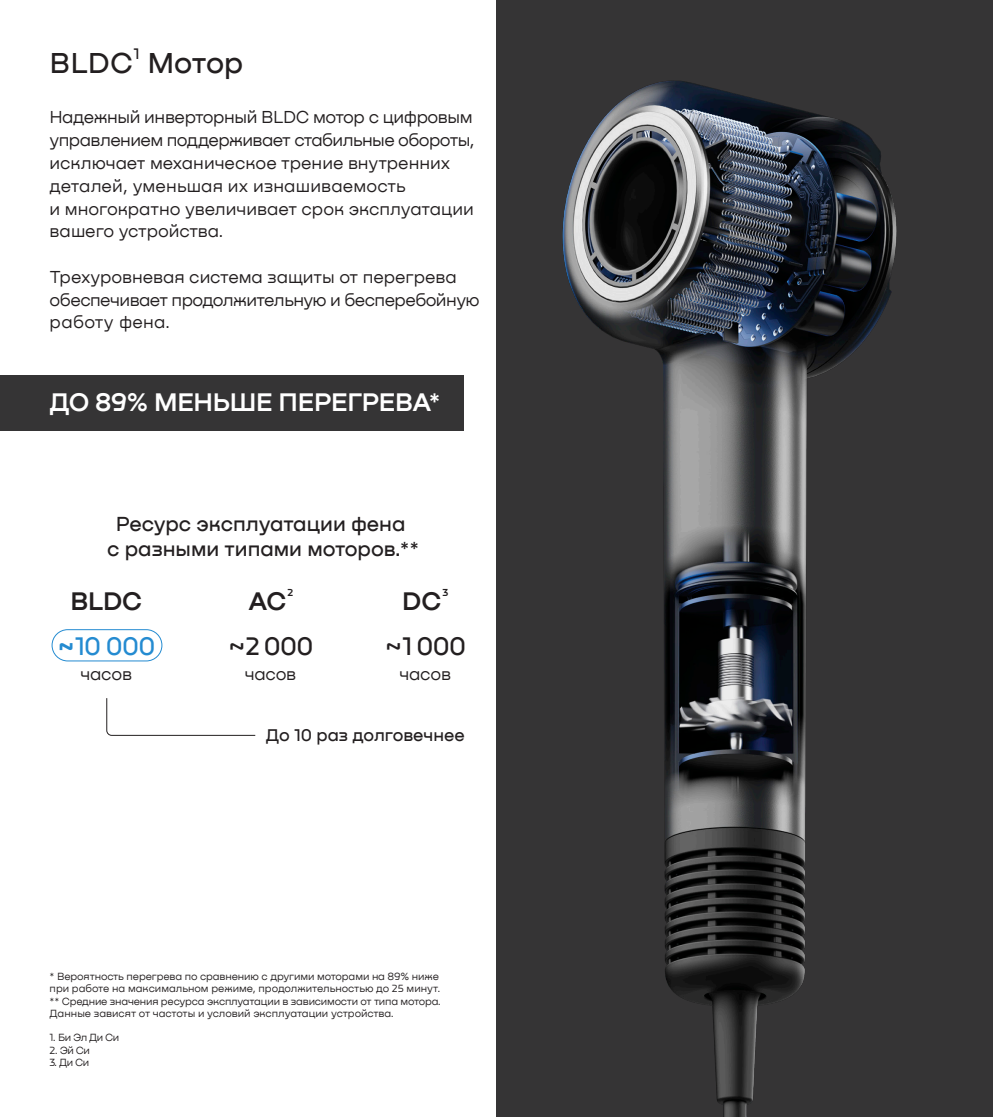
<style>
.page{position:relative;width:993px;height:1117px;background:#fff}
.page>*{position:absolute;margin:0;border:0;box-sizing:border-box;transform-origin:0 0}
.t1{font:500 29.75px "Nekst";letter-spacing:-.01em;color:#231f20}
.t2{font:600 26.25px "Nekst";letter-spacing:-.01em;color:#fff}
.t3{font:500 26.25px "Nekst";letter-spacing:-.025em;color:#231f20}
.t4{font:600 26.25px "Nekst";letter-spacing:-.005em;color:#231f20}
.t5{font:500 26.25px "Nekst";color:#248bd1}
.t6{font:500 21px "Nekst";letter-spacing:-.005em;color:#231f20}
.t7{font:17.5px/22.8px "Nekst";letter-spacing:-.01em;color:#231f20}
.t8{font:17.5px/22.8px "Nekst";letter-spacing:-.03em;color:#231f20}
.t9{font:500 17.5px "Nekst";letter-spacing:-.005em;color:#231f20}
.t10{font:500 15.75px "Nekst";color:#231f20}
.t11{font:10.5px "Nekst";letter-spacing:-.015em;color:#231f20}
.t12{font:600 10.5px "Nekst";color:#231f20}
.s1{font-weight:600}
</style>
<div class="page">
<svg style="left:106px;top:698px;width:150px;height:38px"></svg>
<div style="left:0;top:375px;width:463px;height:56px;background:#353435"></div>
<div style="left:52px;top:629px;width:110px;height:32px;border:1px solid #248bd1;border-radius:16px"></div>
<div style="left:496px;top:0;width:496px;height:1116px;background:#353435"></div>
<img style="left:562px;top:80px;width:335px;height:1036px">
<p class="t1" style="left:50px;top:46px;width:85px">BLDC</p>
<p class="t10" style="left:133px;top:45px;width:8px">1</p>
<p class="t1" style="left:147px;top:46px;width:97px">Мотор</p>
<p class="t7" style="left:50px;top:106px;width:426px">Надежный инверторный BLDC мотор с цифровым управлением поддерживает стабильные обороты, исключает механическое трение внутренних деталей, уменьшая их изнашиваемость</p>
<p class="t7" style="left:50px;top:197px;width:425px">и многократно увеличивает срок эксплуатации вашего устройства.</p>
<p class="t8" style="left:50px;top:265px;width:431px">Трехуровневая система защиты от перегрева обеспечивает продолжительную и бесперебойную работу фена.</p>
<p class="t2" style="left:50px;top:386px;width:392px">ДО 89% МЕНЬШЕ ПЕРЕГРЕВА*</p>
<p class="t6" style="left:116px;top:511px;width:291px">Ресурс эксплуатации фена</p>
<p class="t6" style="left:107px;top:536px;width:313px">с разными типами моторов.**</p>
<p class="t4" style="left:70px;top:585px;width:73px">BLDC</p>
<p class="t5" style="left:57px;top:630px;width:99px"><span class="s1">~</span>10 000</p>
<p class="t7" style="left:80px;top:662px;width:53px">часов</p>
<p class="t4" style="left:248px;top:585px;width:40px">AC</p>
<p class="t12" style="left:287px;top:585px;width:7px">2</p>
<p class="t3" style="left:228px;top:630px;width:87px">~2 000</p>
<p class="t7" style="left:245px;top:662px;width:53px">часов</p>
<p class="t4" style="left:402px;top:585px;width:41px">DC</p>
<p class="t12" style="left:442px;top:585px;width:7px">3</p>
<p class="t3" style="left:384px;top:630px;width:83px">~1 000</p>
<p class="t7" style="left:399px;top:662px;width:53px">часов</p>
<p class="t9" style="left:266px;top:724px;width:200px">До 10 раз долговечнее</p>
<p class="t11" style="left:50px;top:970px;width:391px">* Вероятность перегрева по сравнению с другими моторами на 89% ниже</p>
<p class="t11" style="left:50px;top:982px;width:392px">при работе на максимальном режиме, продолжительностью до 25 минут.</p>
<p class="t11" style="left:50px;top:994px;width:392px">** Средние значения ресурса эксплуатации в зависимости от типа мотора.</p>
<p class="t11" style="left:50px;top:1007px;width:346px">Данные зависят от частоты и условий эксплуатации устройства.</p>
<p class="t11" style="left:50px;top:1031px;width:71px">1. Би Эл Ди Си</p>
<p class="t11" style="left:50px;top:1043px;width:42px">2. Эй Си</p>
<p class="t11" style="left:50px;top:1056px;width:41px">3. Ди Си</p>
</div>
